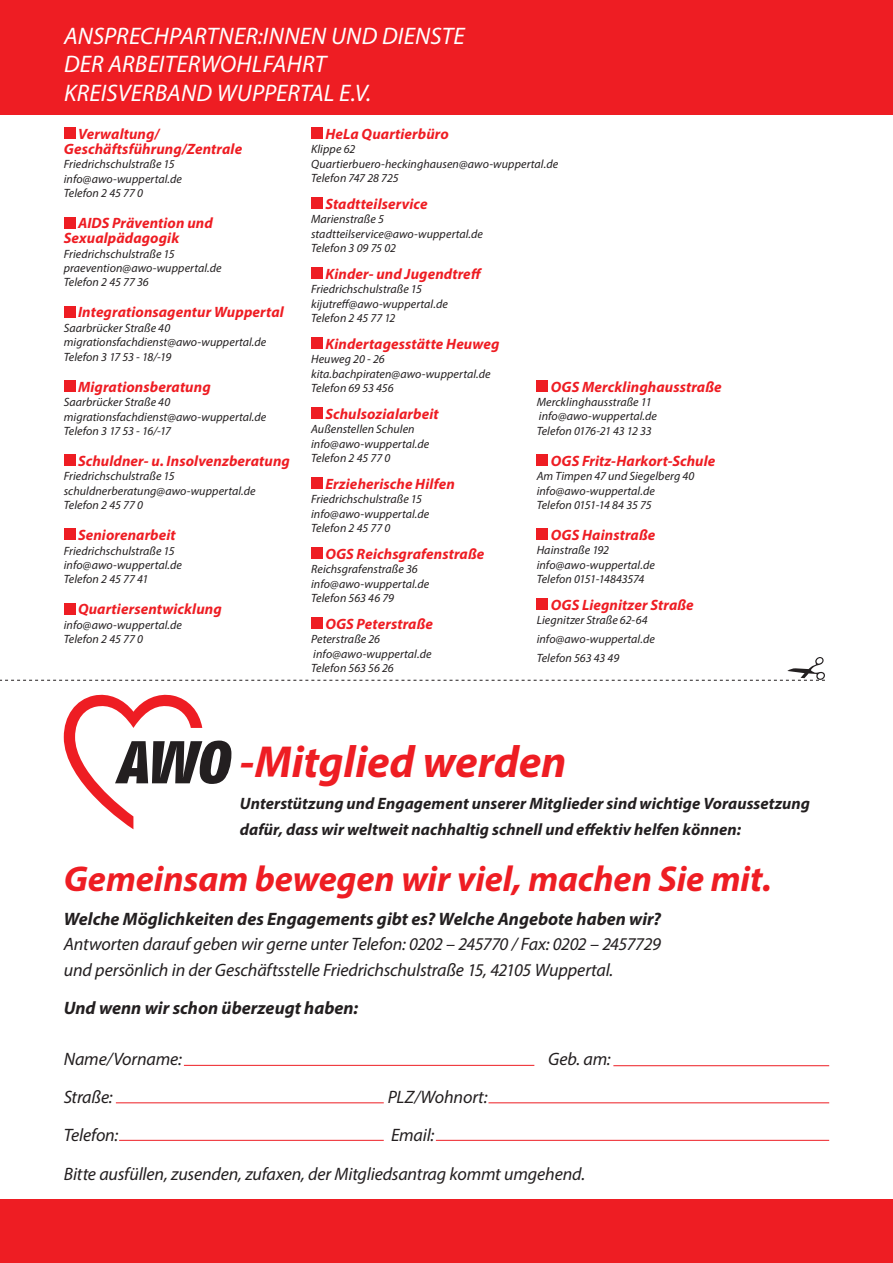
<style>
.page{position:relative;width:893px;height:1263px;background:#fff}
.page>*{position:absolute;margin:0;border:0;box-sizing:border-box;transform-origin:0 0}
.t1{font:italic 700 45px "Myriad Pro";letter-spacing:-.005em;color:#ee1d23}
.t2{font:italic 700 36px "Myriad Pro";letter-spacing:-.005em;color:#ee1d23}
.t3{font:italic 24px/28.8px "Myriad Pro";letter-spacing:.005em;color:#fff}
.t4{font:italic 18px/25.5px "Myriad Pro";letter-spacing:-.01em;color:#231f20}
.t5{font:italic 700 18px "Myriad Pro";color:#231f20}
.t6{font:italic 700 16.5px/25.5px "Myriad Pro";letter-spacing:.005em;color:#231f20}
.t7{font:italic 700 15px/15px "Myriad Pro";letter-spacing:.005em;color:#ee1d23}
.t8{font:italic 12px/14.4px "Myriad Pro";letter-spacing:.005em;color:#231f20}
</style>
<div class="page">
<div style="left:0;top:0;width:893px;height:114px;background:#ee1d23"></div>
<div style="left:0;top:1199px;width:893px;height:64px;background:#ee1d23"></div>
<svg style="left:64px;top:695px;width:167px;height:134px"></svg>
<svg style="left:0;top:657px;width:825px;height:24px"></svg>
<div style="left:64px;top:128px;width:11px;height:11px;background:#ee1d23"></div>
<div style="left:64px;top:217px;width:11px;height:11px;background:#ee1d23"></div>
<div style="left:64px;top:306px;width:11px;height:11px;background:#ee1d23"></div>
<div style="left:64px;top:380px;width:11px;height:12px;background:#ee1d23"></div>
<div style="left:64px;top:454px;width:11px;height:12px;background:#ee1d23"></div>
<div style="left:64px;top:529px;width:11px;height:11px;background:#ee1d23"></div>
<div style="left:64px;top:603px;width:11px;height:11px;background:#ee1d23"></div>
<div style="left:311px;top:128px;width:12px;height:11px;background:#ee1d23"></div>
<div style="left:311px;top:198px;width:12px;height:11px;background:#ee1d23"></div>
<div style="left:311px;top:267px;width:12px;height:12px;background:#ee1d23"></div>
<div style="left:311px;top:337px;width:12px;height:12px;background:#ee1d23"></div>
<div style="left:311px;top:407px;width:12px;height:12px;background:#ee1d23"></div>
<div style="left:311px;top:477px;width:12px;height:12px;background:#ee1d23"></div>
<div style="left:311px;top:547px;width:12px;height:12px;background:#ee1d23"></div>
<div style="left:311px;top:617px;width:12px;height:12px;background:#ee1d23"></div>
<div style="left:537px;top:380px;width:11px;height:12px;background:#ee1d23"></div>
<div style="left:537px;top:454px;width:11px;height:12px;background:#ee1d23"></div>
<div style="left:537px;top:528px;width:11px;height:12px;background:#ee1d23"></div>
<div style="left:537px;top:598px;width:11px;height:12px;background:#ee1d23"></div>
<hr style="left:184px;top:1065px;width:350px;height:1px;background:#ee1d23">
<hr style="left:116px;top:1102px;width:268px;height:1px;background:#ee1d23">
<hr style="left:119px;top:1140px;width:265px;height:1px;background:#ee1d23">
<hr style="left:488px;top:1102px;width:341px;height:1px;background:#ee1d23">
<hr style="left:436px;top:1140px;width:393px;height:1px;background:#ee1d23">
<hr style="left:613px;top:1065px;width:216px;height:1px;background:#ee1d23">
<h3 class="t3" style="left:64px;top:21px;width:402px">ANSPRECHPARTNER:INNEN UND DIENSTE<br>DER ARBEITERWOHLFAHRT<br>KREISVERBAND WUPPERTAL E.V.</h3>
<p class="t7" style="left:64px;top:126px;width:180px;text-indent:14px">Verwaltung/<br>Geschäftsführung/Zentrale</p>
<p class="t8" style="left:64px;top:157px;width:120px">Friedrichschulstraße 15 info@awo-wuppertal.de<br>Telefon 2 45 77 0</p>
<p class="t7" style="left:64px;top:215px;width:151px;text-indent:14px">AIDS Prävention und<br>Sexualpädagogik</p>
<p class="t8" style="left:64px;top:246px;width:159px">Friedrichschulstraße 15 praevention@awo-wuppertal.de<br>Telefon 2 45 77 36</p>
<p class="t7" style="left:78px;top:304px;width:207px">Integrationsagentur Wuppertal</p>
<p class="t8" style="left:64px;top:320px;width:204px">Saarbrücker Straße 40 migrationsfachdienst@awo-wuppertal.de<br>Telefon 3 17 53 - 18/-19</p>
<p class="t7" style="left:78px;top:379px;width:134px">Migrationsberatung</p>
<p class="t8" style="left:64px;top:395px;width:204px">Saarbrücker Straße 40 migrationsfachdienst@awo-wuppertal.de<br>Telefon 3 17 53 - 16/-17</p>
<p class="t7" style="left:78px;top:453px;width:213px">Schuldner- u. Insolvenzberatung</p>
<p class="t8" style="left:64px;top:469px;width:193px">Friedrichschulstraße 15 schuldnerberatung@awo-wuppertal.de<br>Telefon 2 45 77 0</p>
<p class="t7" style="left:78px;top:527px;width:99px">Seniorenarbeit</p>
<p class="t8" style="left:64px;top:543px;width:120px">Friedrichschulstraße 15 info@awo-wuppertal.de<br>Telefon 2 45 77 41</p>
<p class="t7" style="left:78px;top:601px;width:145px">Quartiersentwicklung</p>
<p class="t8" style="left:64px;top:617px;width:120px">info@awo-wuppertal.de<br>Telefon 2 45 77 0</p>
<p class="t7" style="left:325px;top:126px;width:125px">HeLa Quartierbüro</p>
<p class="t8" style="left:311px;top:142px;width:249px">Klippe 62<br>Quartierbuero-heckinghausen@awo-wuppertal.de<br>Telefon 747 28 725</p>
<p class="t7" style="left:325px;top:196px;width:104px">Stadtteilservice</p>
<p class="t8" style="left:311px;top:212px;width:173px">Marienstraße 5 stadtteilservice@awo-wuppertal.de<br>Telefon 3 09 75 02</p>
<p class="t7" style="left:325px;top:266px;width:158px">Kinder- und Jugendtreff</p>
<p class="t8" style="left:311px;top:282px;width:138px">Friedrichschulstraße 15 kijutreff@awo-wuppertal.de<br>Telefon 2 45 77 12</p>
<p class="t7" style="left:325px;top:336px;width:176px">Kindertagesstätte Heuweg</p>
<p class="t8" style="left:311px;top:352px;width:181px">Heuweg 20 - 26 kita.bachpiraten@awo-wuppertal.de<br>Telefon 69 53 456</p>
<p class="t7" style="left:325px;top:406px;width:115px">Schulsozialarbeit</p>
<p class="t8" style="left:311px;top:422px;width:120px">Außenstellen Schulen info@awo-wuppertal.de<br>Telefon 2 45 77 0</p>
<p class="t7" style="left:325px;top:476px;width:131px">Erzieherische Hilfen</p>
<p class="t8" style="left:311px;top:492px;width:120px">Friedrichschulstraße 15 info@awo-wuppertal.de<br>Telefon 2 45 77 0</p>
<p class="t7" style="left:325px;top:546px;width:160px">OGS Reichsgrafenstraße</p>
<p class="t8" style="left:311px;top:562px;width:120px">Reichsgrafenstraße 36 info@awo-wuppertal.de<br>Telefon 563 46 79</p>
<p class="t7" style="left:325px;top:616px;width:109px">OGS Peterstraße</p>
<p class="t8" style="left:311px;top:632px;width:122px">Peterstraße 26 info@awo-wuppertal.de<br>Telefon 563 56 26</p>
<p class="t7" style="left:551px;top:378px;width:172px">OGS Mercklinghausstraße</p>
<p class="t8" style="left:537px;top:394px;width:122px">Mercklinghausstraße 11 info@awo-wuppertal.de<br>Telefon 0176-21 43 12 33</p>
<p class="t7" style="left:551px;top:453px;width:166px">OGS Fritz-Harkort-Schule</p>
<p class="t8" style="left:537px;top:469px;width:159px">Am Timpen 47 und Siegelberg 40 info@awo-wuppertal.de<br>Telefon 0151-14 84 35 75</p>
<p class="t7" style="left:551px;top:527px;width:106px">OGS Hainstraße</p>
<p class="t8" style="left:537px;top:543px;width:120px">Hainstraße 192 info@awo-wuppertal.de<br>Telefon 0151-14843574</p>
<p class="t7" style="left:551px;top:597px;width:144px">OGS Liegnitzer Straße</p>
<p class="t8" style="left:537px;top:611px;width:120px;line-height:18.6px">Liegnitzer Straße 62-64 info@awo-wuppertal.de<br>Telefon 563 43 49</p>
<h1 class="t1" style="left:240px;top:732px;width:328px">-Mitglied werden</h1>
<h3 class="t6" style="left:240px;top:791px;width:572px">Unterstützung und Engagement unserer Mitglieder sind wichtige Voraussetzung dafür, dass wir weltweit nachhaltig schnell und effektiv helfen können:</h3>
<h2 class="t2" style="left:64px;top:855px;width:710px">Gemeinsam bewegen wir viel, machen Sie mit.</h2>
<h3 class="t5" style="left:64px;top:907px;width:599px">Welche Möglichkeiten des Engagements gibt es? Welche Angebote haben wir?</h3>
<h3 class="t4" style="left:64px;top:931px;width:599px">Antworten darauf geben wir gerne unter Telefon: 0202 – 245770 / Fax: 0202 – 2457729 und persönlich in der Geschäftsstelle Friedrichschulstraße 15, 42105 Wuppertal.</h3>
<h3 class="t5" style="left:64px;top:996px;width:296px">Und wenn wir schon überzeugt haben:</h3>
<h3 class="t4" style="left:64px;top:1046px;width:120px">Name/Vorname:</h3>
<h3 class="t4" style="left:548px;top:1046px;width:64px">Geb. am:</h3>
<h3 class="t4" style="left:64px;top:1084px;width:50px">Straße:</h3>
<h3 class="t4" style="left:388px;top:1084px;width:101px">PLZ/Wohnort:</h3>
<h3 class="t4" style="left:64px;top:1122px;width:56px">Telefon:</h3>
<h3 class="t4" style="left:64px;top:1116px;width:523px;line-height:38.2px;text-indent:327px">Email:<br>Bitte ausfüllen, zusenden, zufaxen, der Mitgliedsantrag kommt umgehend.</h3>
</div>
